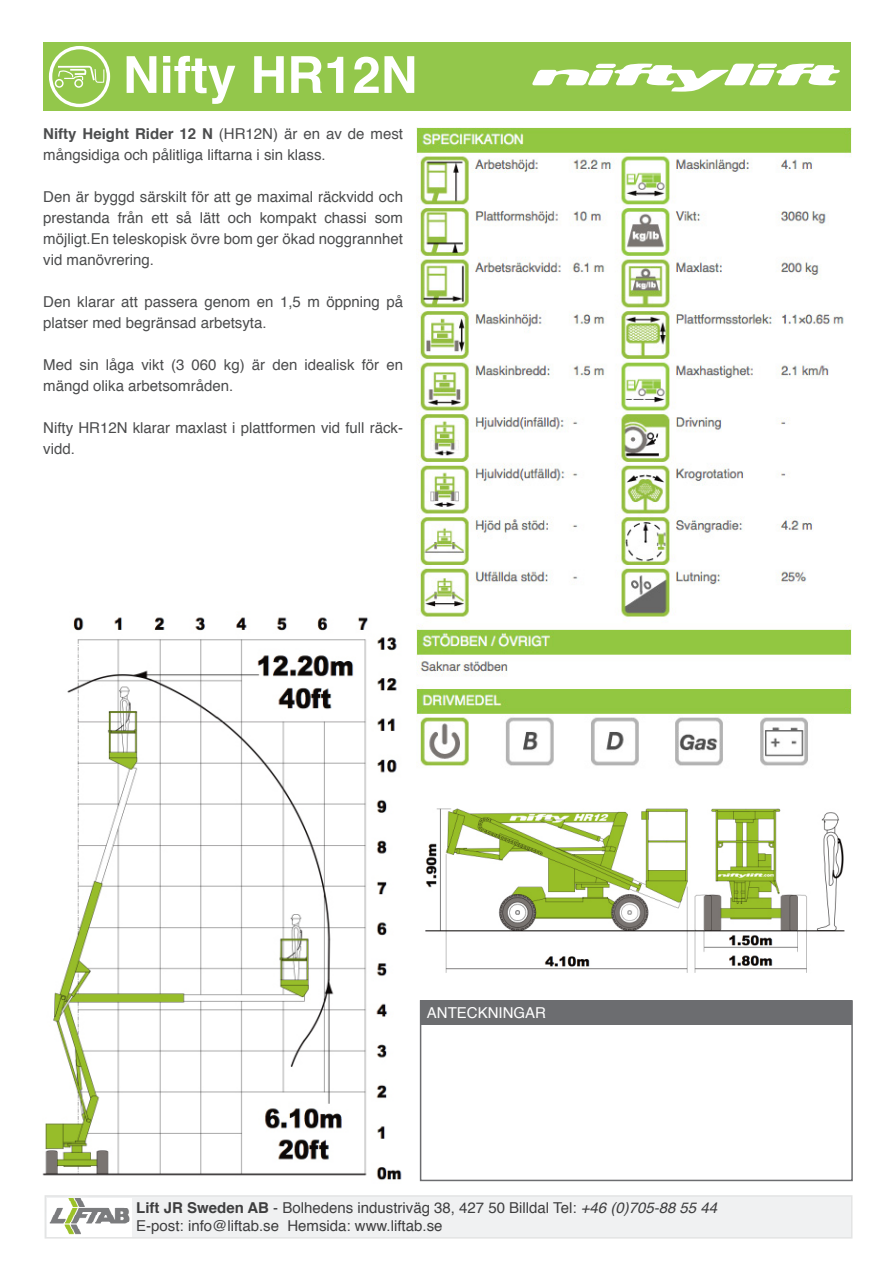
<style>
.page{position:relative;width:893px;height:1263px;background:#fff}
.page>*{position:absolute;margin:0;border:0;box-sizing:border-box;transform-origin:0 0}
.t1{font:700 51px "Helvetica";color:#fff}
.t2{font:15px/21px "Helvetica";color:#4b4c4d}
.t3{font:15px "Helvetica";color:#3e3e3f}
.t4{font:15px "Helvetica";color:#fff}
.s1{font-weight:700}
.s2{font-style:italic}
</style>
<div class="page">
<div style="left:43px;top:43px;width:808px;height:68px;background:#93c74b"></div>
<div style="left:45px;top:1196px;width:807px;height:42px;background:#f0f1f2"></div>
<div style="left:45px;top:1195px;width:807px;height:43px;border:2px solid #e3e4e4"></div>
<svg style="left:44px;top:1195px;width:96px;height:44px"></svg>
<img style="left:48px;top:1198px;width:83px;height:39px">
<svg style="left:532px;top:64px;width:308px;height:28px"></svg>
<div style="left:420px;top:1000px;width:432px;height:25px;background:#6c6d70"></div>
<div style="left:420px;top:1000px;width:433px;height:181px;border:2px solid #6c6d70"></div>
<svg style="left:49px;top:46px;width:61px;height:61px"></svg>
<img style="left:417px;top:128px;width:434px;height:639px">
<img style="left:425px;top:808px;width:420px;height:165px">
<img style="left:43px;top:617px;width:359px;height:563px">
<p class="t1" style="left:123px;top:34px;width:296px">Nifty HR12N</p>
<p class="t2" style="left:43px;top:123px;width:361px"><span class="s1">Nifty Height Rider 12 N</span> (HR12N) är en av de mest mångsidiga och pålitliga liftarna i sin klass.</p>
<p class="t2" style="left:43px;top:186px;width:361px;text-align:justify">Den är byggd särskilt för att ge maximal räckvidd och prestanda från ett så lätt och kompakt chassi som möjligt.En teleskopisk övre bom ger ökad noggrannhet vid manövrering.</p>
<p class="t2" style="left:43px;top:291px;width:361px">Den klarar att passera genom en 1,5 m öppning på platser med begränsad arbetsyta.</p>
<p class="t2" style="left:43px;top:354px;width:361px">Med sin låga vikt (3 060 kg) är den idealisk för en mängd olika arbetsområden.</p>
<p class="t2" style="left:43px;top:417px;width:361px">Nifty HR12N klarar maxlast i plattformen vid full räck&shy;vidd.</p>
<p class="t4" style="left:427px;top:1001px;width:121px">ANTECKNINGAR</p>
<p class="t3" style="left:136px;top:1196px;width:582px"><span class="s1">Lift JR Sweden AB</span> - Bolhedens industriväg 38, 427 50 Billdal Tel: <span class="s2">+46 (0)705-88 55 44</span></p>
<p class="t3" style="left:136px;top:1214px;width:308px">E-post: info@liftab.se Hemsida: www.liftab.se</p>
</div>
